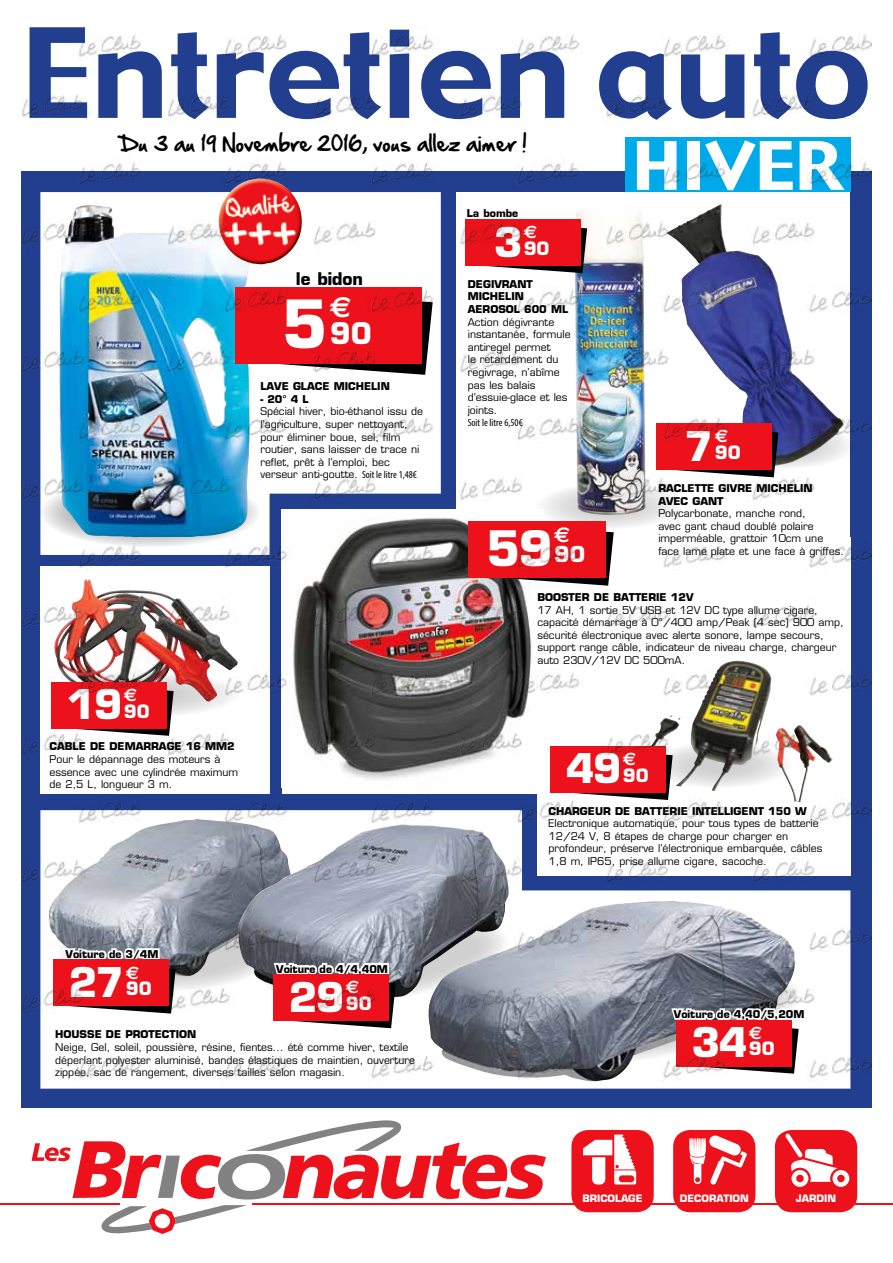
<style>
.page{position:relative;width:893px;height:1263px;background:#fff}
.page>*{position:absolute;margin:0;border:0;box-sizing:border-box;transform-origin:0 0}
.t1{font:120.75px "Gadget";color:#223e8f;scale:1.07 1}
.t2{font:64.95px "Gadget";color:#fff;scale:1.13 1}
.t3{font:700 64.65px "Eurostile";color:#fff}
.t4{font:700 47.7px "Eurostile";color:#fff}
.t5{font:700 39.9px "Eurostile";letter-spacing:-.04em;color:#fff}
.t6{font:700 29.1px "Eurostile";color:#fff}
.t7{font:700 29.1px "Euro Sans";color:#fff}
.t8{font:700 21.45px "Eurostile";color:#fff}
.t9{font:700 21.45px "Euro Sans";color:#fff}
.t10{font:19.5px "Hand Of Sean";color:#000}
.t11{font:700 18px "Eurostile";color:#fff}
.t12{font:700 18px "Euro Sans";color:#fff}
.t13{font:700 16.95px "Eurostile";color:#000}
.t14{font:10.5px/12.6px "Eurostile";color:#000}
.t15{font:700 10.5px/12.6px "Eurostile";color:#000}
.t16{font:condensed 10.5px "Myriad Pro";color:#000}
.t17{font:700 9.9px "Eurostile";color:#fff}
.s1{font-family:"Myriad Pro";font-stretch:condensed}
</style>
<div class="page">
<hr style="left:0;top:1203px;width:120px;height:2px;background:#ec111a">
<hr style="left:253px;top:1203px;width:640px;height:2px;background:#ec111a">
<div style="left:571px;top:1130px;width:83px;height:82px;background:#ec111a;border-radius:17px"></div>
<svg style="left:583px;top:1134px;width:53px;height:50px"></svg>
<div style="left:673px;top:1130px;width:82px;height:82px;background:#ec111a;border-radius:17px"></div>
<svg style="left:689px;top:1135px;width:58px;height:50px"></svg>
<div style="left:775px;top:1130px;width:82px;height:82px;background:#ec111a;border-radius:17px"></div>
<svg style="left:785px;top:1133px;width:64px;height:54px"></svg>
<svg style="left:32px;top:1120px;width:514px;height:114px"></svg>
<img style="left:21px;top:34px;width:851px;height:1072px">
<h1 class="t1" style="left:21px;top:-4px;width:796px">Entretien auto</h1>
<h3 class="t10" style="left:120px;top:126px;width:408px">Du 3 au 19 Novembre 2016, vous allez aimer !</h3>
<h2 class="t2" style="left:632px;top:124px;width:188px">HIVER</h2>
<h3 class="t13" style="left:296px;top:268px;width:69px">le bidon</h3>
<h3 class="t3" style="left:281px;top:284px;width:48px">5</h3>
<h3 class="t7" style="left:330px;top:290px;width:23px">4</h3>
<h3 class="t6" style="left:330px;top:315px;width:43px">90</h3>
<p class="t15" style="left:260px;top:380px;width:131px">LAVE GLACE MICHELIN</p>
<p class="t15" style="left:260px;top:393px;width:50px">- 20° 4 L</p>
<p class="t14" style="left:260px;top:405px;width:164px">Spécial hiver, bio-éthanol issu de l’agriculture, super nettoyant, pour éliminer boue, sel, film routier, sans laisser de trace ni reflet, prêt à l’emploi, bec verseur anti-goutte. <span class="s1">Soit le litre 1,48€</span></p>
<h3 class="t5" style="left:67px;top:680px;width:57px">19</h3>
<h3 class="t12" style="left:124px;top:684px;width:15px">4</h3>
<h3 class="t11" style="left:124px;top:700px;width:27px">90</h3>
<p class="t15" style="left:50px;top:740px;width:187px">CABLE DE DEMARRAGE 16 MM2</p>
<p class="t14" style="left:50px;top:753px;width:190px">Pour le dépannage des moteurs à essence avec une cylindrée maximum de 2,5 L, longueur 3 m.</p>
<p class="t15" style="left:66px;top:948px;width:94px">Voiture de 3/4M</p>
<h3 class="t5" style="left:69px;top:958px;width:57px">27</h3>
<h3 class="t12" style="left:126px;top:962px;width:15px">4</h3>
<h3 class="t11" style="left:126px;top:978px;width:27px">90</h3>
<p class="t15" style="left:276px;top:962px;width:113px">Voiture de 4/4,40M</p>
<h3 class="t5" style="left:289px;top:972px;width:57px">29</h3>
<h3 class="t12" style="left:346px;top:976px;width:15px">4</h3>
<h3 class="t11" style="left:346px;top:992px;width:27px">90</h3>
<p class="t15" style="left:55px;top:1028px;width:143px">HOUSSE DE PROTECTION</p>
<p class="t14" style="left:55px;top:1041px;width:361px">Neige, Gel, soleil, poussière, résine, fientes... été comme hiver, textile déperlant polyester aluminisé, bandes élastiques de maintien, ouverture zippée, sac de rangement, diverses tailles selon magasin.</p>
<p class="t15" style="left:467px;top:207px;width:53px">La bombe</p>
<h3 class="t5" style="left:494px;top:217px;width:30px">3</h3>
<h3 class="t12" style="left:524px;top:221px;width:15px">4</h3>
<h3 class="t11" style="left:524px;top:237px;width:27px">90</h3>
<p class="t15" style="left:468px;top:277px;width:102px">DEGIVRANT<br>MICHELIN<br>AEROSOL 600 ML</p>
<p class="t14" style="left:468px;top:315px;width:104px">Action dégivrante instantanée, formule antiregel permet<br>le retardement du regivrage, n’abîme pas les balais d’essuie-glace et les joints.</p>
<p class="t16" style="left:468px;top:416px;width:56px">Soit le litre 6,50€</p>
<h3 class="t4" style="left:486px;top:519px;width:68px">59</h3>
<h3 class="t9" style="left:554px;top:522px;width:18px">4</h3>
<h3 class="t8" style="left:554px;top:541px;width:32px">90</h3>
<h3 class="t5" style="left:685px;top:421px;width:30px">7</h3>
<h3 class="t12" style="left:715px;top:426px;width:15px">4</h3>
<h3 class="t11" style="left:715px;top:441px;width:27px">90</h3>
<p class="t15" style="left:658px;top:482px;width:156px">RACLETTE GIVRE MICHELIN<br>AVEC GANT</p>
<p class="t14" style="left:658px;top:507px;width:187px">Polycarbonate, manche rond,<br>avec gant chaud doublé polaire imperméable, grattoir 10cm une face lame plate et une face à griffes.</p>
<p class="t15" style="left:537px;top:591px;width:158px">BOOSTER DE BATTERIE 12V</p>
<p class="t14" style="left:537px;top:603px;width:308px">17 AH, 1 sortie 5V USB et 12V DC type allume cigare, capacité démarrage à 0°/400 amp/Peak (4 sec) 900 amp, sécurité électronique avec alerte sonore, lampe secours, support range câble, indicateur de niveau charge, chargeur auto 230V/12V DC 500mA.</p>
<h3 class="t5" style="left:566px;top:744px;width:57px">49</h3>
<h3 class="t12" style="left:623px;top:748px;width:15px">4</h3>
<h3 class="t11" style="left:623px;top:764px;width:27px">90</h3>
<p class="t15" style="left:549px;top:804px;width:260px">CHARGEUR DE BATTERIE INTELLIGENT 150 W</p>
<p class="t14" style="left:549px;top:817px;width:275px">Electronique automatique, pour tous types de batterie 12/24 V, 8 étapes de charge pour charger en profondeur, préserve l’électronique embarquée, câbles 1,8 m, IP65, prise allume cigare, sacoche.</p>
<p class="t15" style="left:674px;top:1008px;width:132px">Voiture de 4,40/5,20M</p>
<h3 class="t5" style="left:692px;top:1018px;width:57px">34</h3>
<h3 class="t12" style="left:749px;top:1022px;width:15px">4</h3>
<h3 class="t11" style="left:749px;top:1038px;width:27px">90</h3>
<p class="t17" style="left:582px;top:1192px;width:62px">BRICOLAGE</p>
<p class="t17" style="left:680px;top:1192px;width:71px">DECORATION</p>
<p class="t17" style="left:796px;top:1192px;width:42px">JARDIN</p>
</div>
